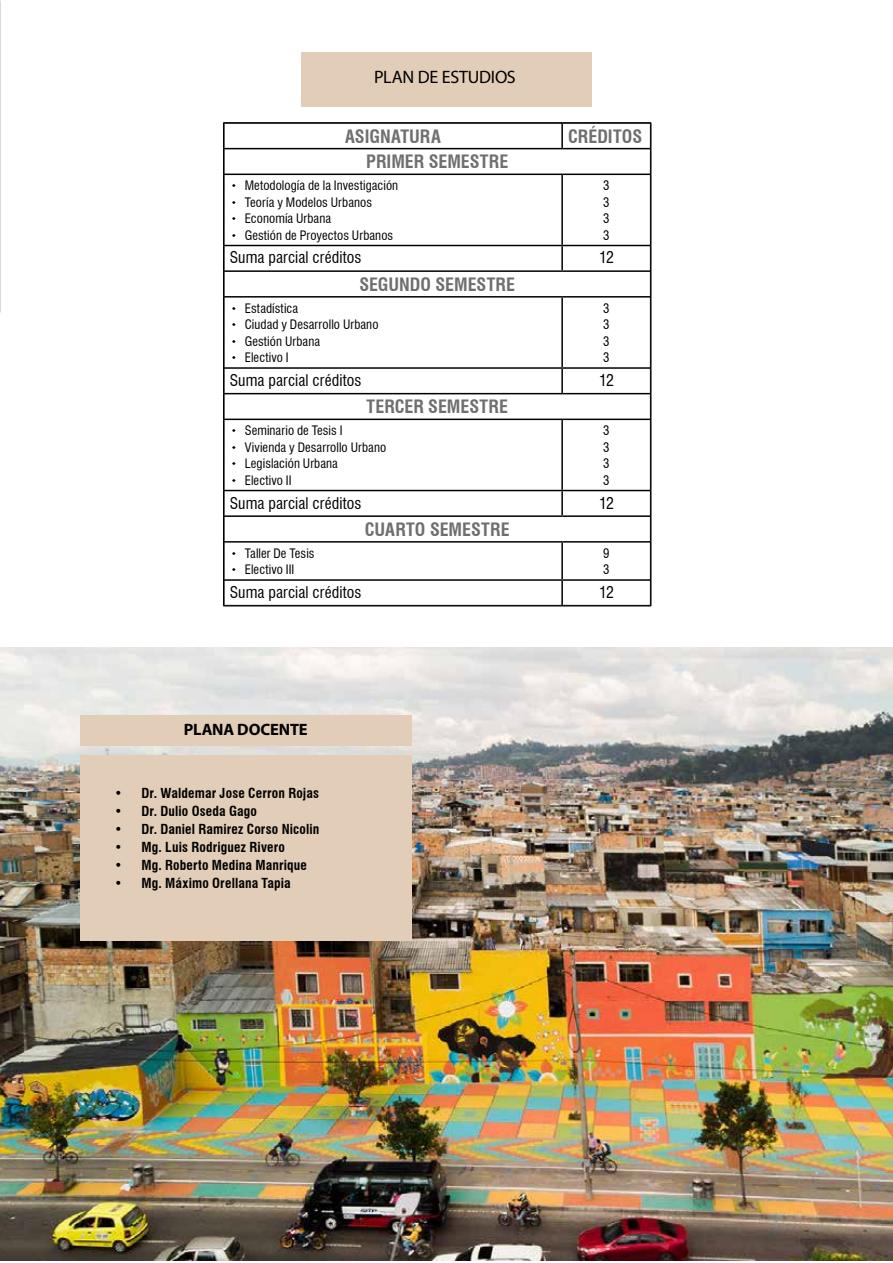
<style>
.page{position:relative;width:893px;height:1263px;background:#fff}
.page>*{position:absolute;margin:0;border:0;box-sizing:border-box;transform-origin:0 0}
.t1{font:700 condensed 18px "Swiss 721 BT";color:#706f6f}
.t2{font:18px "Myriad Pro";letter-spacing:-.015em;color:#000}
.t3{font:700 16.5px "Myriad Pro";letter-spacing:-.015em;color:#000}
.t4{font:condensed 15.75px "Swiss 721 BT";letter-spacing:.005em;color:#000}
.t5{font:700 condensed 13.5px "Swiss 721 BT";letter-spacing:.01em;color:#000}
.t6{font:condensed 12.75px/16.5px "Swiss 721 BT";letter-spacing:.005em;color:#000}
</style>
<div class="page">
<img style="left:0;top:648px;width:893px;height:612px">
<div style="left:80px;top:755px;width:331px;height:185px;background:#e2cdb8"></div>
<div style="left:80px;top:715px;width:331px;height:30px;background:#e2cdb8"></div>
<div style="left:301px;top:52px;width:290px;height:55px;background:#e2cdb8"></div>
<hr style="left:223px;top:122px;width:339px;height:1px;background:#000">
<hr style="left:224px;top:123px;width:338px;height:1px;background:#000">
<hr style="left:562px;top:122px;width:89px;height:1px;background:#000">
<hr style="left:562px;top:123px;width:88px;height:1px;background:#000">
<svg style="left:223px;top:123px;width:2px;height:51px"></svg>
<svg style="left:650px;top:123px;width:2px;height:51px"></svg>
<hr style="left:223px;top:174px;width:1px;height:71px;background:#000">
<hr style="left:224px;top:174px;width:1px;height:71px;background:#000">
<hr style="left:650px;top:174px;width:1px;height:71px;background:#000">
<hr style="left:651px;top:174px;width:1px;height:71px;background:#000">
<svg style="left:223px;top:245px;width:2px;height:52px"></svg>
<svg style="left:650px;top:245px;width:2px;height:52px"></svg>
<hr style="left:223px;top:297px;width:1px;height:71px;background:#000">
<hr style="left:224px;top:297px;width:1px;height:71px;background:#000">
<hr style="left:650px;top:297px;width:1px;height:71px;background:#000">
<hr style="left:651px;top:297px;width:1px;height:71px;background:#000">
<svg style="left:223px;top:368px;width:2px;height:51px"></svg>
<svg style="left:650px;top:368px;width:2px;height:51px"></svg>
<hr style="left:223px;top:419px;width:1px;height:71px;background:#000">
<hr style="left:224px;top:419px;width:1px;height:71px;background:#000">
<hr style="left:650px;top:419px;width:1px;height:71px;background:#000">
<hr style="left:651px;top:419px;width:1px;height:71px;background:#000">
<svg style="left:223px;top:490px;width:2px;height:52px"></svg>
<svg style="left:650px;top:490px;width:2px;height:52px"></svg>
<hr style="left:223px;top:542px;width:1px;height:38px;background:#000">
<hr style="left:224px;top:542px;width:1px;height:38px;background:#000">
<hr style="left:650px;top:542px;width:1px;height:38px;background:#000">
<hr style="left:651px;top:542px;width:1px;height:38px;background:#000">
<svg style="left:223px;top:580px;width:2px;height:26px"></svg>
<svg style="left:650px;top:580px;width:2px;height:26px"></svg>
<hr style="left:224px;top:605px;width:338px;height:1px;background:#000">
<hr style="left:223px;top:606px;width:339px;height:1px;background:#000">
<hr style="left:562px;top:605px;width:88px;height:1px;background:#000">
<hr style="left:562px;top:606px;width:89px;height:1px;background:#000">
<hr style="left:561px;top:123px;width:2px;height:25px;background:#000">
<hr style="left:224px;top:148px;width:338px;height:1px;background:#000">
<hr style="left:562px;top:148px;width:88px;height:1px;background:#000">
<hr style="left:224px;top:174px;width:338px;height:1px;background:#000">
<hr style="left:562px;top:174px;width:88px;height:1px;background:#000">
<hr style="left:561px;top:175px;width:2px;height:70px;background:#000">
<hr style="left:224px;top:245px;width:338px;height:1px;background:#000">
<hr style="left:562px;top:245px;width:88px;height:1px;background:#000">
<hr style="left:561px;top:246px;width:2px;height:24px;background:#000">
<hr style="left:224px;top:270px;width:338px;height:2px;background:#000">
<hr style="left:562px;top:270px;width:88px;height:2px;background:#000">
<hr style="left:224px;top:296px;width:338px;height:2px;background:#000">
<hr style="left:562px;top:296px;width:88px;height:2px;background:#000">
<hr style="left:561px;top:298px;width:2px;height:69px;background:#000">
<hr style="left:224px;top:367px;width:338px;height:2px;background:#000">
<hr style="left:562px;top:367px;width:88px;height:2px;background:#000">
<hr style="left:561px;top:369px;width:2px;height:24px;background:#000">
<hr style="left:224px;top:393px;width:338px;height:1px;background:#000">
<hr style="left:562px;top:393px;width:88px;height:1px;background:#000">
<hr style="left:224px;top:419px;width:338px;height:1px;background:#000">
<hr style="left:562px;top:419px;width:88px;height:1px;background:#000">
<hr style="left:561px;top:420px;width:2px;height:70px;background:#000">
<hr style="left:224px;top:490px;width:338px;height:1px;background:#000">
<hr style="left:562px;top:490px;width:88px;height:1px;background:#000">
<hr style="left:561px;top:491px;width:2px;height:24px;background:#000">
<hr style="left:224px;top:515px;width:338px;height:2px;background:#000">
<hr style="left:562px;top:515px;width:88px;height:2px;background:#000">
<hr style="left:224px;top:541px;width:338px;height:2px;background:#000">
<hr style="left:562px;top:541px;width:88px;height:2px;background:#000">
<hr style="left:561px;top:543px;width:2px;height:36px;background:#000">
<hr style="left:224px;top:579px;width:338px;height:2px;background:#000">
<hr style="left:562px;top:579px;width:88px;height:2px;background:#000">
<hr style="left:561px;top:581px;width:2px;height:24px;background:#000">
<h1 class="t2" style="left:374px;top:66px;width:143px">PLAN DE ESTUDIOS</h1>
<h1 class="t1" style="left:345px;top:125px;width:97px">ASIGNATURA</h1>
<h1 class="t1" style="left:568px;top:125px;width:76px">CRÉDITOS</h1>
<h1 class="t1" style="left:366px;top:151px;width:144px">PRIMER SEMESTRE</h1>
<p class="t6" style="left:245px;top:177px;width:155px">Metodología de la Investigación<br>Teoría y Modelos Urbanos<br>Economía Urbana<br>Gestión de Proyectos Urbanos</p>
<p class="t6" style="left:603px;top:177px;width:8px;text-align:justify">3<br>3<br>3<br>3</p>
<p class="t4" style="left:230px;top:248px;width:133px">Suma parcial créditos</p>
<p class="t4" style="left:599px;top:248px;width:16px">12</p>
<h1 class="t1" style="left:359px;top:273px;width:157px">SEGUNDO SEMESTRE</h1>
<p class="t6" style="left:245px;top:300px;width:135px">Estadística<br>Ciudad y Desarrollo Urbano<br>Gestión Urbana<br>Electivo I</p>
<p class="t6" style="left:603px;top:300px;width:8px;text-align:justify">3<br>3<br>3<br>3</p>
<p class="t4" style="left:230px;top:371px;width:133px">Suma parcial créditos</p>
<p class="t4" style="left:599px;top:371px;width:16px">12</p>
<h1 class="t1" style="left:367px;top:396px;width:143px">TERCER SEMESTRE</h1>
<p class="t6" style="left:245px;top:422px;width:143px">Seminario de Tesis I<br>Vivienda y Desarrollo Urbano<br>Legislación Urbana<br>Electivo II</p>
<p class="t6" style="left:603px;top:422px;width:8px;text-align:justify">3<br>3<br>3<br>3</p>
<p class="t4" style="left:230px;top:493px;width:133px">Suma parcial créditos</p>
<p class="t4" style="left:599px;top:493px;width:16px">12</p>
<h1 class="t1" style="left:365px;top:518px;width:146px">CUARTO SEMESTRE</h1>
<p class="t6" style="left:245px;top:545px;width:71px">Taller De Tesis<br>Electivo III</p>
<p class="t6" style="left:603px;top:545px;width:8px">9<br>3</p>
<p class="t4" style="left:230px;top:583px;width:133px">Suma parcial créditos</p>
<p class="t4" style="left:599px;top:583px;width:16px">12</p>
<p class="t3" style="left:184px;top:719px;width:125px">PLANA DOCENTE</p>
<p class="t5" style="left:114px;top:785px;width:206px">• Dr. Waldemar Jose Cerron Rojas</p>
<p class="t5" style="left:114px;top:803px;width:144px">• Dr. Dulio Oseda Gago</p>
<p class="t5" style="left:114px;top:821px;width:207px">• Dr. Daniel Ramirez Corso Nicolin</p>
<p class="t5" style="left:114px;top:839px;width:172px">• Mg. Luis Rodriguez Rivero</p>
<p class="t5" style="left:114px;top:857px;width:194px">• Mg. Roberto Medina Manrique</p>
<p class="t5" style="left:114px;top:875px;width:178px">• Mg. Máximo Orellana Tapia</p>
</div>
